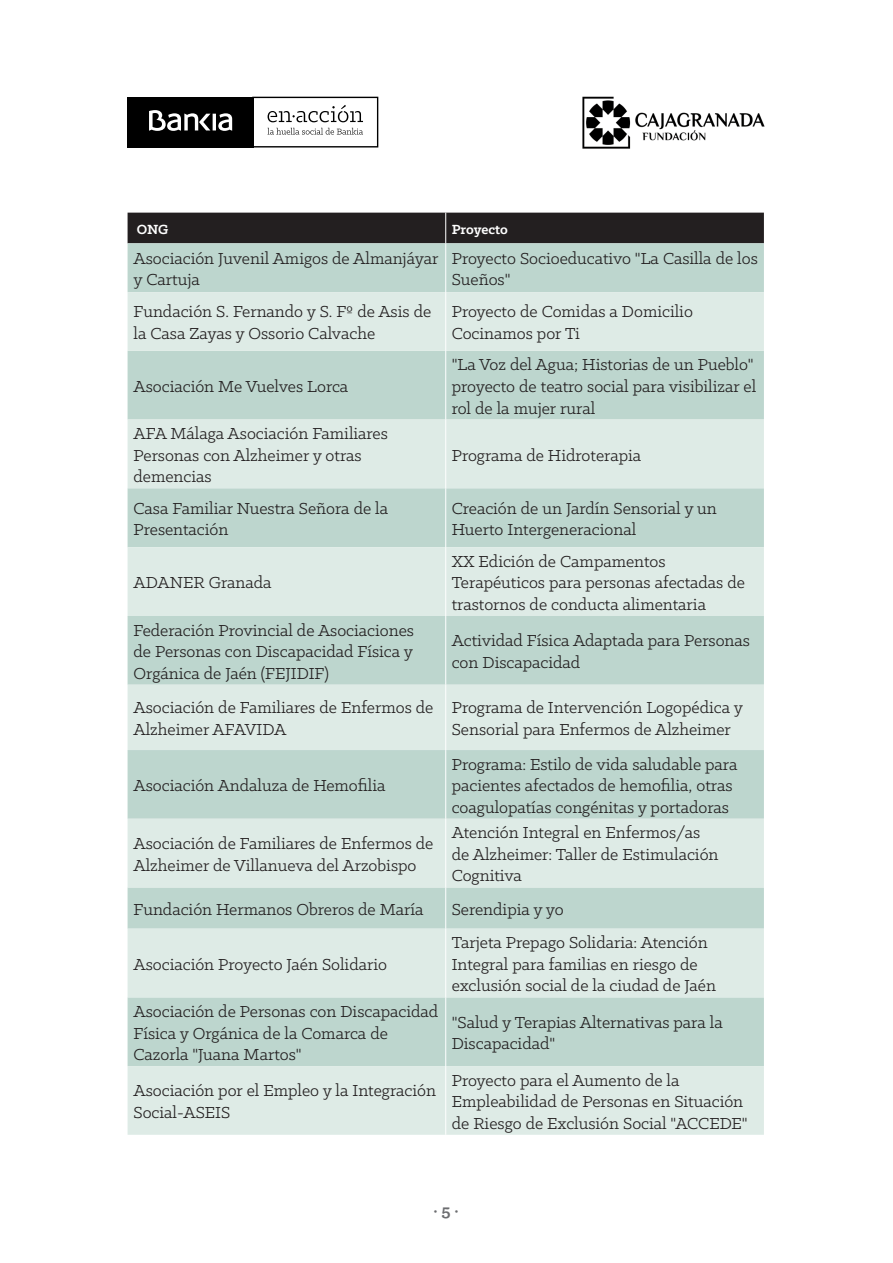
<style>
.page{position:relative;width:893px;height:1263px;background:#fff}
.page>*{position:absolute;margin:0;border:0;box-sizing:border-box;transform-origin:0 0}
.t1{font:18px/21.6px "Klinic Slab";color:#231f20}
.t2{font:700 18px "Klinic Slab";color:#6c6d70}
.t3{font:700 15px "Klinic Slab";letter-spacing:-.005em;color:#fff}
</style>
<div class="page">
<svg style="left:254px;top:97px;width:124px;height:50px"></svg>
<div style="left:128px;top:97px;width:126px;height:50px;background:#000"></div>
<svg style="left:149px;top:110px;width:83px;height:21px"></svg>
<img style="left:582px;top:96px;width:183px;height:53px">
<div style="left:128px;top:213px;width:636px;height:30px;background:#231f20"></div>
<hr style="left:445px;top:213px;width:1px;height:30px;background:#fff">
<div style="left:128px;top:243px;width:636px;height:49px;background:#bdd6ce"></div>
<svg style="left:128px;top:292px;width:636px;height:843px;background:#cfe1db"></svg>
<hr style="left:445px;top:243px;width:1px;height:49px;background:#fff">
<hr style="left:445px;top:292px;width:1px;height:59px;background:#fff">
<hr style="left:445px;top:351px;width:1px;height:68px;background:#fff">
<hr style="left:445px;top:419px;width:1px;height:69px;background:#fff">
<hr style="left:445px;top:488px;width:1px;height:59px;background:#fff">
<hr style="left:445px;top:547px;width:1px;height:69px;background:#fff">
<hr style="left:445px;top:616px;width:1px;height:69px;background:#fff">
<hr style="left:445px;top:685px;width:1px;height:65px;background:#fff">
<hr style="left:445px;top:750px;width:1px;height:69px;background:#fff">
<hr style="left:445px;top:819px;width:1px;height:68px;background:#fff">
<hr style="left:445px;top:887px;width:1px;height:42px;background:#fff">
<hr style="left:445px;top:929px;width:1px;height:68px;background:#fff">
<hr style="left:445px;top:997px;width:1px;height:69px;background:#fff">
<hr style="left:445px;top:1066px;width:1px;height:69px;background:#fff">
<p class="t3" style="left:137px;top:219px;width:33px">ONG</p>
<p class="t3" style="left:452px;top:219px;width:58px">Proyecto</p>
<p class="t1" style="left:134px;top:247px;width:306px">Asociación Juvenil Amigos de Almanjáyar y Cartuja</p>
<p class="t1" style="left:452px;top:247px;width:308px">Proyecto Socioeducativo "La Casilla de los<br>Sueños"</p>
<p class="t1" style="left:134px;top:301px;width:299px">Fundación S. Fernando y S. Fº de Asis de la Casa Zayas y Ossorio Calvache</p>
<p class="t1" style="left:452px;top:301px;width:243px">Proyecto de Comidas a Domicilio<br>Cocinamos por Ti</p>
<p class="t1" style="left:134px;top:375px;width:216px">Asociación Me Vuelves Lorca</p>
<p class="t1" style="left:452px;top:353px;width:306px">"La Voz del Agua; Historias de un Pueblo" proyecto de teatro social para visibilizar el rol de la mujer rural</p>
<p class="t1" style="left:134px;top:422px;width:256px">AFA Málaga Asociación Familiares<br>Personas con Alzheimer y otras demencias</p>
<p class="t1" style="left:452px;top:444px;width:191px">Programa de Hidroterapia</p>
<p class="t1" style="left:134px;top:497px;width:256px">Casa Familiar Nuestra Señora de la<br>Presentación</p>
<p class="t1" style="left:452px;top:497px;width:267px">Creación de un Jardín Sensorial y un<br>Huerto Intergeneracional</p>
<p class="t1" style="left:134px;top:571px;width:140px">ADANER Granada</p>
<p class="t1" style="left:452px;top:550px;width:295px">XX Edición de Campamentos<br>Terapéuticos para personas afectadas de trastornos de conducta alimentaria</p>
<p class="t1" style="left:134px;top:619px;width:282px;text-align:justify">Federación Provincial de Asociaciones de Personas con Discapacidad Física y Orgánica de Jaén (FEJIDIF)</p>
<p class="t1" style="left:452px;top:629px;width:300px">Actividad Física Adaptada para Personas con Discapacidad</p>
<p class="t1" style="left:134px;top:696px;width:301px">Asociación de Familiares de Enfermos de<br>Alzheimer AFAVIDA</p>
<p class="t1" style="left:452px;top:696px;width:293px">Programa de Intervención Logopédica y<br>Sensorial para Enfermos de Alzheimer</p>
<p class="t1" style="left:134px;top:774px;width:253px">Asociación Andaluza de Hemofilia</p>
<p class="t1" style="left:452px;top:753px;width:287px">Programa: Estilo de vida saludable para pacientes afectados de hemofilia, otras coagulopatías congénitas y portadoras</p>
<p class="t1" style="left:134px;top:832px;width:301px">Asociación de Familiares de Enfermos de<br>Alzheimer de Villanueva del Arzobispo</p>
<p class="t1" style="left:452px;top:821px;width:268px">Atención Integral en Enfermos/as de Alzheimer: Taller de Estimulación<br>Cognitiva</p>
<p class="t1" style="left:134px;top:898px;width:292px">Fundación Hermanos Obreros de María</p>
<p class="t1" style="left:452px;top:898px;width:114px">Serendipia y yo</p>
<p class="t1" style="left:134px;top:953px;width:255px">Asociación Proyecto Jaén Solidario</p>
<p class="t1" style="left:452px;top:931px;width:266px">Tarjeta Prepago Solidaria: Atención<br>Integral para familias en riesgo de exclusión social de la ciudad de Jaén</p>
<p class="t1" style="left:134px;top:1000px;width:306px">Asociación de Personas con Discapacidad<br>Física y Orgánica de la Comarca de<br>Cazorla "Juana Martos"</p>
<p class="t1" style="left:452px;top:1011px;width:272px">"Salud y Terapias Alternativas para la<br>Discapacidad"</p>
<p class="t1" style="left:134px;top:1079px;width:304px">Asociación por el Empleo y la Integración<br>Social-ASEIS</p>
<p class="t1" style="left:452px;top:1069px;width:298px">Proyecto para el Aumento de la<br>Empleabilidad de Personas en Situación de Riesgo de Exclusión Social "ACCEDE"</p>
<p class="t2" style="left:433px;top:1199px;width:27px">· 5 ·</p>
</div>
